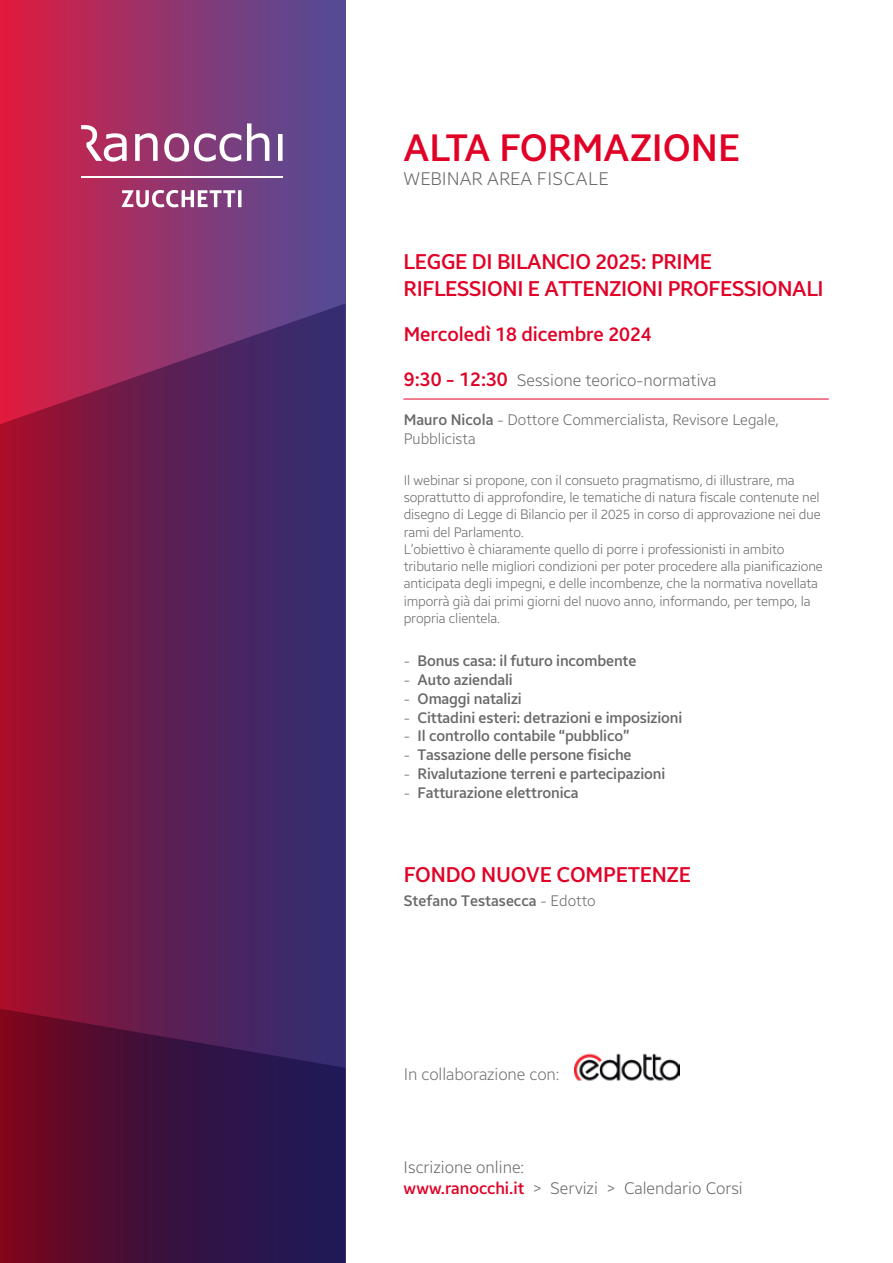
<style>
.page{position:relative;width:893px;height:1263px;background:#fff}
.page>*{position:absolute;margin:0;border:0;box-sizing:border-box;transform-origin:0 0}
.t1{font:500 37.65px "Breeze Sans";color:#e10026}
.t2{font:500 21px/27px "Breeze Sans";letter-spacing:-.015em;color:#e10026}
.t3{font:500 19.5px "Breeze Sans";letter-spacing:-.005em;color:#e10026}
.t4{font:300 18px "Breeze Sans";color:#686868}
.t5{font:300 16.5px/21px "Breeze Sans";color:#686868}
.t6{font:300 16.5px "Breeze Sans";letter-spacing:-.005em;color:#707070}
.t7{font:500 15px/18.8px "Breeze Sans";letter-spacing:-.01em;color:#686868}
.t8{font:300 15px/18.8px "Breeze Sans";color:#686868;text-align:justify}
.t9{font:300 13.5px/17.2px "Breeze Sans";letter-spacing:-.01em;color:#686868}
.s1{font-weight:500;font-size:19.5px;color:#e10026}
.s2{font-weight:500}
.s3{font-weight:300}
.s4{font-weight:500;color:#e10026}
</style>
<div class="page">
<img style="left:575px;top:1053px;width:104px;height:28px">
<div style="left:0;top:0;width:345px;height:1263px;background:linear-gradient(to right,#dd1c40,#4b4f9c)"></div>
<svg style="left:0;top:303px;width:345px;height:706px;background:#6a1f52"></svg>
<svg style="left:0;top:1009px;width:345px;height:254px;background:#45123e"></svg>
<hr style="left:404px;top:399px;width:424px;height:1px;background:#e10026">
<svg style="left:122px;top:190px;width:119px;height:17px"></svg>
<hr style="left:81px;top:177px;width:202px;height:1px;background:#fff">
<svg style="left:81px;top:123px;width:202px;height:39px"></svg>
<h1 class="t1" style="left:404px;top:123px;width:338px">ALTA FORMAZIONE</h1>
<h3 class="t4" style="left:404px;top:167px;width:207px">WEBINAR AREA FISCALE</h3>
<h2 class="t2" style="left:404px;top:248px;width:422px">LEGGE DI BILANCIO 2025: PRIME<br>RIFLESSIONI E ATTENZIONI PROFESSIONALI</h2>
<h3 class="t3" style="left:404px;top:321px;width:249px">Mercoledì 18 dicembre 2024</h3>
<p class="t5" style="left:404px;top:369px;width:314px"><span class="s1">9:30 - 12:30</span> Sessione teorico-normativa</p>
<p class="t8" style="left:404px;top:411px;width:377px"><span class="s2">Mauro Nicola</span> - Dottore Commercialista, Revisore Legale,<br>Pubblicista</p>
<p class="t9" style="left:404px;top:471px;width:421px">Il webinar si propone, con il consueto pragmatismo, di illustrare, ma soprattutto di approfondire, le tematiche di natura fiscale contenute nel disegno di Legge di Bilancio per il 2025 in corso di approvazione nei due rami del Parlamento.<br>L’obiettivo è chiaramente quello di porre i professionisti in ambito tributario nelle migliori condizioni per poter procedere alla pianificazione anticipata degli impegni, e delle incombenze, che la normativa novellata imporrà già dai primi giorni del nuovo anno, informando, per tempo, la propria clientela.</p>
<p class="t8" style="left:404px;top:652px;width:8px">- - - - - - - -</p>
<p class="t7" style="left:418px;top:652px;width:266px">Bonus casa: il futuro incombente<br>Auto aziendali<br>Omaggi natalizi<br>Cittadini esteri: detrazioni e imposizioni<br>Il controllo contabile “pubblico”<br>Tassazione delle persone fisiche<br>Rivalutazione terreni e partecipazioni<br>Fatturazione elettronica</p>
<h2 class="t2" style="left:404px;top:861px;width:289px">FONDO NUOVE COMPETENZE</h2>
<p class="t7" style="left:404px;top:891px;width:193px">Stefano Testasecca <span class="s3">- Edotto</span></p>
<p class="t6" style="left:404px;top:1063px;width:157px">In collaborazione con:</p>
<p class="t5" style="left:404px;top:1156px;width:341px">Iscrizione online:<br><span class="s4">www.ranocchi.it</span> &gt; Servizi &gt; Calendario Corsi</p>
</div>
